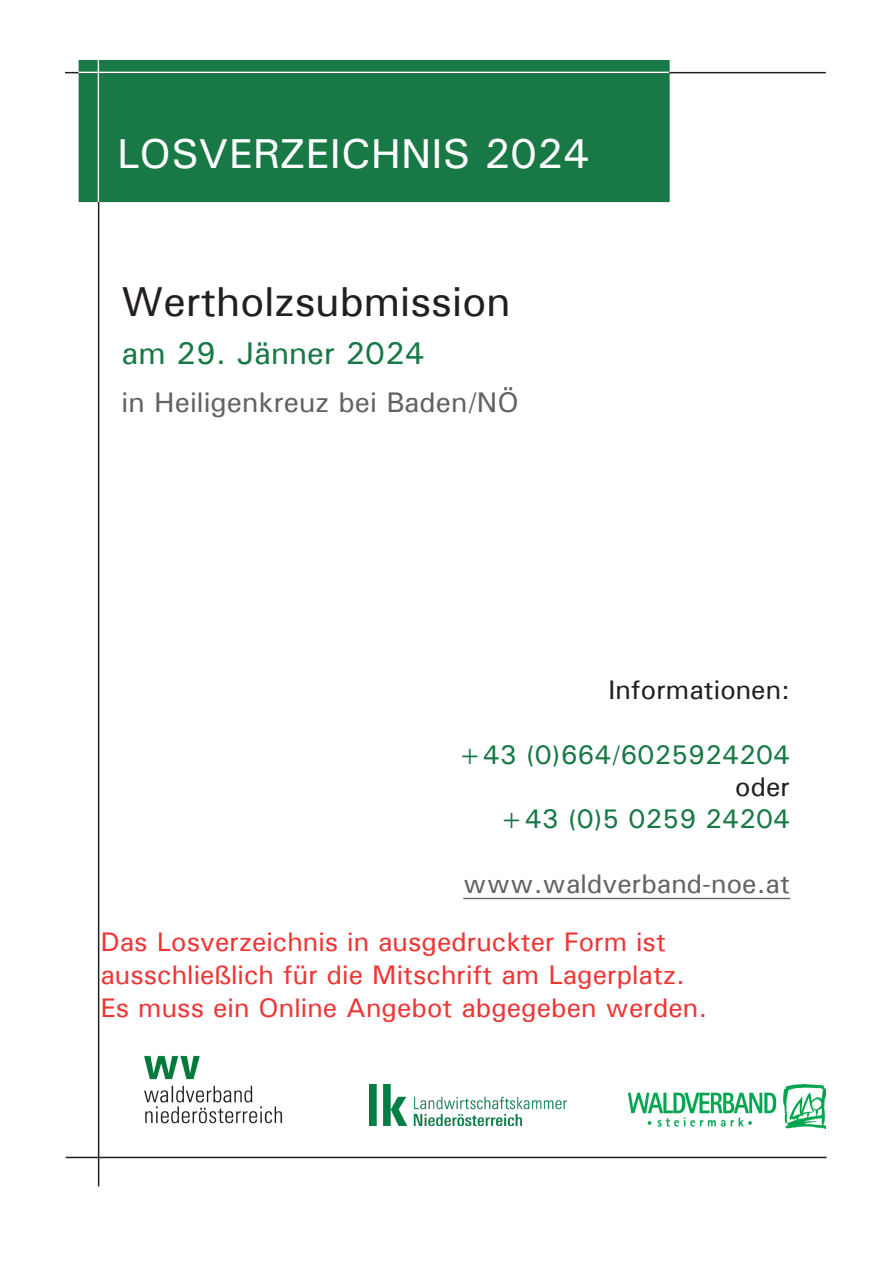
<style>
.page{position:relative;width:893px;height:1263px;background:#fff}
.page>*{position:absolute;margin:0;border:0;box-sizing:border-box;transform-origin:0 0}
.t1{font:41.85px "Univers";color:#fff}
.t2{font:41.85px "Univers";color:#231f20}
.t3{font:31.5px "Univers";color:#187846}
.t4{font:28.5px "Univers";color:#636366}
.t5{font:27px/57.9px "Univers";color:#ee3636}
.t6{font:27px/32.4px "Univers";color:#187846;text-align:right}
.t7{font:27px "Univers";color:#231f20}
.s1{color:#231f20}
.s2{color:#636366}
</style>
<div class="page">
<div style="left:79px;top:60px;width:591px;height:142px;background:#187846"></div>
<hr style="left:98px;top:60px;width:1px;height:1126px;background:#231f20">
<hr style="left:65px;top:72px;width:761px;height:1px;background:#231f20">
<hr style="left:78px;top:72px;width:591px;height:1px;background:#fff">
<hr style="left:98px;top:60px;width:1px;height:142px;background:#fff">
<hr style="left:66px;top:1157px;width:761px;height:1px;background:#231f20">
<hr style="left:463px;top:898px;width:327px;height:1px;background:#636366">
<img style="left:369px;top:1084px;width:197px;height:41px">
<img style="left:144px;top:1055px;width:139px;height:69px">
<img style="left:629px;top:1084px;width:196px;height:44px">
<p class="t1" style="left:117px;top:128px;width:474px">LOSVERZEICHNIS 2024</p>
<p class="t2" style="left:122px;top:276px;width:390px">Wertholzsubmission</p>
<p class="t3" style="left:122px;top:334px;width:304px">am 29. Jänner 2024</p>
<p class="t4" style="left:122px;top:385px;width:399px">in Heiligenkreuz bei Baden/NÖ</p>
<p class="t7" style="left:608px;top:673px;width:184px">Informationen:</p>
<p class="t6" style="left:456px;top:738px;width:336px">+43 (0)664/6025924204 <span class="s1">oder<br></span>+43 (0)5 0259 24204</p>
<p class="t5" style="left:100px;top:854px;width:691px;text-indent:363px"><span class="s2">www.waldverband-noe.at<br></span>Das Losverzeichnis in ausgedruckter Form ist</p>
<p class="t5" style="left:100px;top:958px;width:608px;line-height:32.8px">ausschließlich für die Mitschrift am Lagerplatz.<br>Es muss ein Online Angebot abgegeben werden.</p>
</div>
